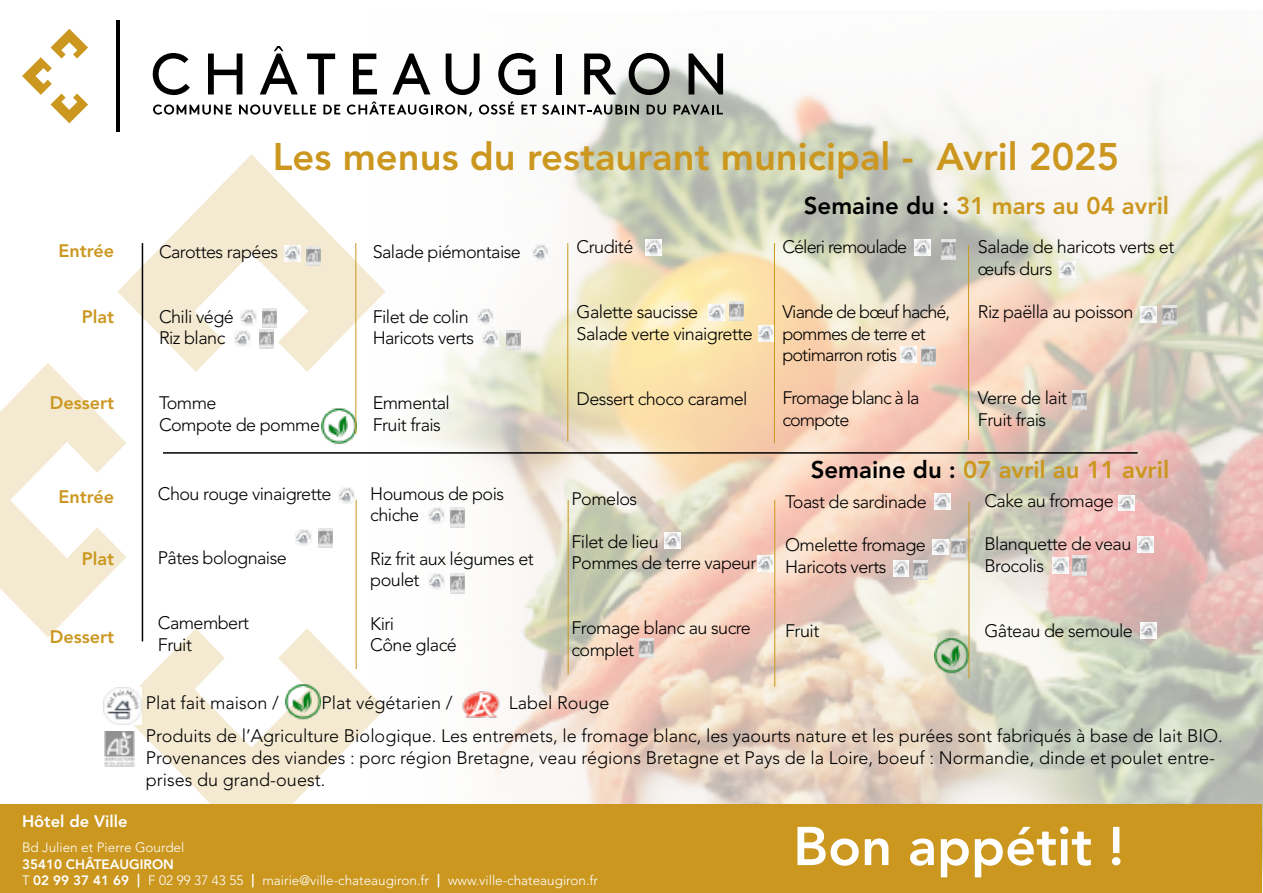
<style>
.page{position:relative;width:1263px;height:893px;background:#fff}
.page>*{position:absolute;margin:0;border:0;box-sizing:border-box;transform-origin:0 0}
.t1{font:800 54px "Avenir LT Std";color:#fff}
.t2{font:800 38.1px "Avenir LT Std";color:#cb971f}
.t3{font:800 24px "Avenir LT Std";color:#cb971f}
.t4{font:300 18px/21.6px "Avenir LT Std";letter-spacing:-.03em;color:#000}
.t5{font:300 18px/21.6px "Avenir LT Std";color:#000}
.t6{font:300 18px/21.6px "Avenir LT Std";letter-spacing:-.05em;color:#000}
.t7{font:800 18px "Avenir LT Std";color:#cb971f}
.t8{font:800 16.5px "Avenir LT Std";color:#fff}
.t9{font:300 13.5px/16.5px "Avenir LT Std";color:#fff}
.s1{color:#000}
.s2{font-weight:800}
</style>
<div class="page">
<img style="left:356px;top:53px;width:907px;height:840px">
<img style="left:640px;top:639px;width:13px;height:19px">
<svg style="left:117px;top:154px;width:269px;height:218px"></svg>
<svg style="left:0;top:363px;width:126px;height:274px"></svg>
<svg style="left:117px;top:628px;width:269px;height:176px"></svg>
<img style="left:103px;top:687px;width:38px;height:38px">
<img style="left:286px;top:674px;width:34px;height:54px">
<img style="left:951px;top:538px;width:14px;height:19px">
<img style="left:450px;top:508px;width:14px;height:19px">
<img style="left:307px;top:246px;width:14px;height:19px">
<img style="left:322px;top:408px;width:34px;height:37px">
<img style="left:893px;top:560px;width:16px;height:16px">
<img style="left:934px;top:628px;width:35px;height:54px">
<img style="left:428px;top:574px;width:16px;height:16px">
<img style="left:932px;top:539px;width:16px;height:16px">
<img style="left:935px;top:494px;width:16px;height:16px">
<img style="left:1072px;top:556px;width:14px;height:19px">
<img style="left:263px;top:308px;width:14px;height:19px">
<img style="left:240px;top:309px;width:16px;height:16px">
<img style="left:259px;top:330px;width:14px;height:19px">
<img style="left:319px;top:529px;width:13px;height:19px">
<img style="left:450px;top:574px;width:14px;height:19px">
<img style="left:913px;top:561px;width:14px;height:19px">
<hr style="left:117px;top:21px;width:3px;height:111px;background:#000">
<svg style="left:153px;top:53px;width:37px;height:42px"></svg>
<svg style="left:208px;top:54px;width:34px;height:40px"></svg>
<svg style="left:307px;top:54px;width:28px;height:40px"></svg>
<svg style="left:353px;top:54px;width:24px;height:40px"></svg>
<svg style="left:392px;top:54px;width:38px;height:40px"></svg>
<svg style="left:446px;top:54px;width:34px;height:41px"></svg>
<svg style="left:498px;top:53px;width:37px;height:42px"></svg>
<div style="left:556px;top:54px;width:6px;height:40px;background:#000"></div>
<svg style="left:584px;top:54px;width:32px;height:40px"></svg>
<svg style="left:629px;top:53px;width:41px;height:42px"></svg>
<svg style="left:689px;top:54px;width:34px;height:40px"></svg>
<svg style="left:260px;top:46px;width:38px;height:48px"></svg>
<svg style="left:22px;top:29px;width:66px;height:94px"></svg>
<svg style="left:153px;top:104px;width:79px;height:11px"></svg>
<svg style="left:239px;top:104px;width:77px;height:11px"></svg>
<svg style="left:323px;top:105px;width:17px;height:9px"></svg>
<svg style="left:347px;top:102px;width:125px;height:14px"></svg>
<svg style="left:479px;top:102px;width:35px;height:13px"></svg>
<svg style="left:521px;top:104px;width:118px;height:11px"></svg>
<svg style="left:647px;top:105px;width:19px;height:10px"></svg>
<svg style="left:674px;top:105px;width:49px;height:9px"></svg>
<hr style="left:142px;top:243px;width:1px;height:398px;background:#000">
<hr style="left:355px;top:243px;width:1px;height:191px;background:#cb971f">
<hr style="left:356px;top:500px;width:1px;height:169px;background:#cb971f">
<hr style="left:567px;top:243px;width:1px;height:198px;background:#cb971f">
<hr style="left:568px;top:500px;width:1px;height:174px;background:#cb971f">
<hr style="left:774px;top:243px;width:1px;height:200px;background:#cb971f">
<hr style="left:774px;top:500px;width:1px;height:187px;background:#cb971f">
<hr style="left:968px;top:245px;width:1px;height:195px;background:#cb971f">
<hr style="left:968px;top:502px;width:1px;height:176px;background:#cb971f">
<hr style="left:163px;top:452px;width:975px;height:2px;background:#000">
<div style="left:0;top:804px;width:1261px;height:89px;background:#cb971f"></div>
<img style="left:105px;top:731px;width:29px;height:35px">
<img style="left:284px;top:246px;width:16px;height:16px">
<img style="left:428px;top:508px;width:16px;height:16px">
<img style="left:757px;top:555px;width:16px;height:16px">
<img style="left:664px;top:532px;width:16px;height:16px">
<img style="left:646px;top:239px;width:16px;height:16px">
<img style="left:1060px;top:261px;width:16px;height:16px">
<img style="left:1119px;top:495px;width:16px;height:16px">
<img style="left:758px;top:325px;width:16px;height:16px">
<img style="left:1137px;top:536px;width:16px;height:16px">
<img style="left:235px;top:330px;width:16px;height:16px">
<img style="left:457px;top:682px;width:48px;height:46px">
<img style="left:532px;top:245px;width:16px;height:16px">
<img style="left:478px;top:308px;width:16px;height:16px">
<img style="left:915px;top:240px;width:16px;height:16px">
<img style="left:730px;top:301px;width:13px;height:19px">
<img style="left:1162px;top:306px;width:14px;height:19px">
<img style="left:507px;top:331px;width:13px;height:19px">
<img style="left:708px;top:304px;width:16px;height:16px">
<img style="left:338px;top:487px;width:16px;height:16px">
<img style="left:1052px;top:558px;width:16px;height:16px">
<img style="left:483px;top:330px;width:16px;height:16px">
<img style="left:900px;top:347px;width:16px;height:16px">
<img style="left:922px;top:346px;width:14px;height:19px">
<img style="left:1141px;top:306px;width:16px;height:16px">
<img style="left:1072px;top:390px;width:14px;height:19px">
<img style="left:295px;top:529px;width:16px;height:16px">
<img style="left:1141px;top:623px;width:16px;height:16px">
<img style="left:941px;top:240px;width:14px;height:19px">
<h2 class="t2" style="left:273px;top:135px;width:848px">Les menus du restaurant municipal - Avril 2025</h2>
<h3 class="t3" style="left:804px;top:192px;width:367px"><span class="s1">Semaine du :</span> 31 mars au 04 avril</h3>
<p class="t7" style="left:58px;top:240px;width:57px">Entrée</p>
<p class="t4" style="left:159px;top:241px;width:121px">Carottes rapées</p>
<p class="t4" style="left:373px;top:241px;width:150px">Salade piémontaise</p>
<p class="t7" style="left:82px;top:306px;width:34px">Plat</p>
<p class="t4" style="left:159px;top:306px;width:76px">Chili végé<br>Riz blanc</p>
<p class="t4" style="left:373px;top:306px;width:103px">Filet de colin<br>Haricots verts</p>
<p class="t7" style="left:50px;top:392px;width:66px">Dessert</p>
<p class="t4" style="left:159px;top:392px;width:163px">Tomme<br>Compote de pomme</p>
<p class="t4" style="left:373px;top:392px;width:79px">Emmental<br>Fruit frais</p>
<p class="t4" style="left:577px;top:236px;width:58px">Crudité</p>
<p class="t4" style="left:577px;top:301px;width:178px">Galette saucisse<br>Salade verte vinaigrette</p>
<p class="t4" style="left:577px;top:388px;width:172px">Dessert choco caramel</p>
<p class="t6" style="left:782px;top:236px;width:126px">Céleri remoulade</p>
<p class="t4" style="left:978px;top:236px;width:198px">Salade de haricots verts et œufs durs</p>
<p class="t4" style="left:978px;top:301px;width:157px">Riz paëlla au poisson</p>
<p class="t6" style="left:782px;top:301px;width:169px">Viande de bœuf haché, pommes de terre et potimarron rotis</p>
<p class="t6" style="left:782px;top:387px;width:139px">Fromage blanc à la compote</p>
<p class="t4" style="left:978px;top:387px;width:91px">Verre de lait<br>Fruit frais</p>
<h3 class="t3" style="left:811px;top:455px;width:360px"><span class="s1">Semaine du :</span> 07 avril au 11 avril</h3>
<p class="t7" style="left:58px;top:486px;width:57px">Entrée</p>
<p class="t7" style="left:82px;top:548px;width:34px">Plat</p>
<p class="t7" style="left:50px;top:626px;width:66px">Dessert</p>
<p class="t4" style="left:158px;top:483px;width:175px">Chou rouge vinaigrette</p>
<p class="t4" style="left:158px;top:547px;width:130px">Pâtes bolognaise</p>
<p class="t4" style="left:158px;top:612px;width:93px">Camembert<br>Fruit</p>
<p class="t4" style="left:370px;top:483px;width:135px">Houmous de pois chiche</p>
<p class="t4" style="left:370px;top:548px;width:165px">Riz frit aux légumes et poulet</p>
<p class="t4" style="left:370px;top:613px;width:88px">Kiri<br>Cône glacé</p>
<p class="t4" style="left:571px;top:488px;width:67px">Pomelos</p>
<p class="t4" style="left:571px;top:531px;width:186px">Filet de lieu<br>Pommes de terre vapeur</p>
<p class="t4" style="left:571px;top:617px;width:181px">Fromage blanc au sucre complet</p>
<p class="t4" style="left:785px;top:491px;width:143px">Toast de sardinade</p>
<p class="t4" style="left:785px;top:534px;width:142px">Omelette fromage<br>Haricots verts</p>
<p class="t4" style="left:785px;top:620px;width:36px">Fruit</p>
<p class="t4" style="left:984px;top:490px;width:131px">Cake au fromage</p>
<p class="t4" style="left:984px;top:533px;width:148px">Blanquette de veau<br>Brocolis</p>
<p class="t4" style="left:984px;top:620px;width:150px">Gâteau de semoule</p>
<p class="t5" style="left:146px;top:692px;width:135px">Plat fait maison /</p>
<p class="t5" style="left:322px;top:692px;width:133px">Plat végétarien /</p>
<p class="t5" style="left:509px;top:692px;width:102px">Label Rouge</p>
<p class="t5" style="left:146px;top:725px;width:1078px">Produits de l’Agriculture Biologique. Les entremets, le fromage blanc, les yaourts nature et les purées sont fabriqués à base de lait BIO.<br>Provenances des viandes : porc région Bretagne, veau régions Bretagne et Pays de la Loire, boeuf : Normandie, dinde et poulet entre&shy;prises du grand-ouest.</p>
<p class="t8" style="left:22px;top:812px;width:107px">Hôtel de Ville</p>
<p class="t9" style="left:22px;top:839px;width:164px">Bd Julien et Pierre Gourdel</p>
<p class="t9" style="left:22px;top:856px;width:577px"><span class="s2">35410 CHÂTEAUGIRON<br></span>T <span class="s2">02 99 37 41 69 |</span> F 02 99 37 43 55 <span class="s2">|</span> mairie@ville-chateaugiron.fr <span class="s2">|</span> www.ville-chateaugiron.fr</p>
<h1 class="t1" style="left:793px;top:814px;width:332px">Bon appétit !</h1>
</div>
